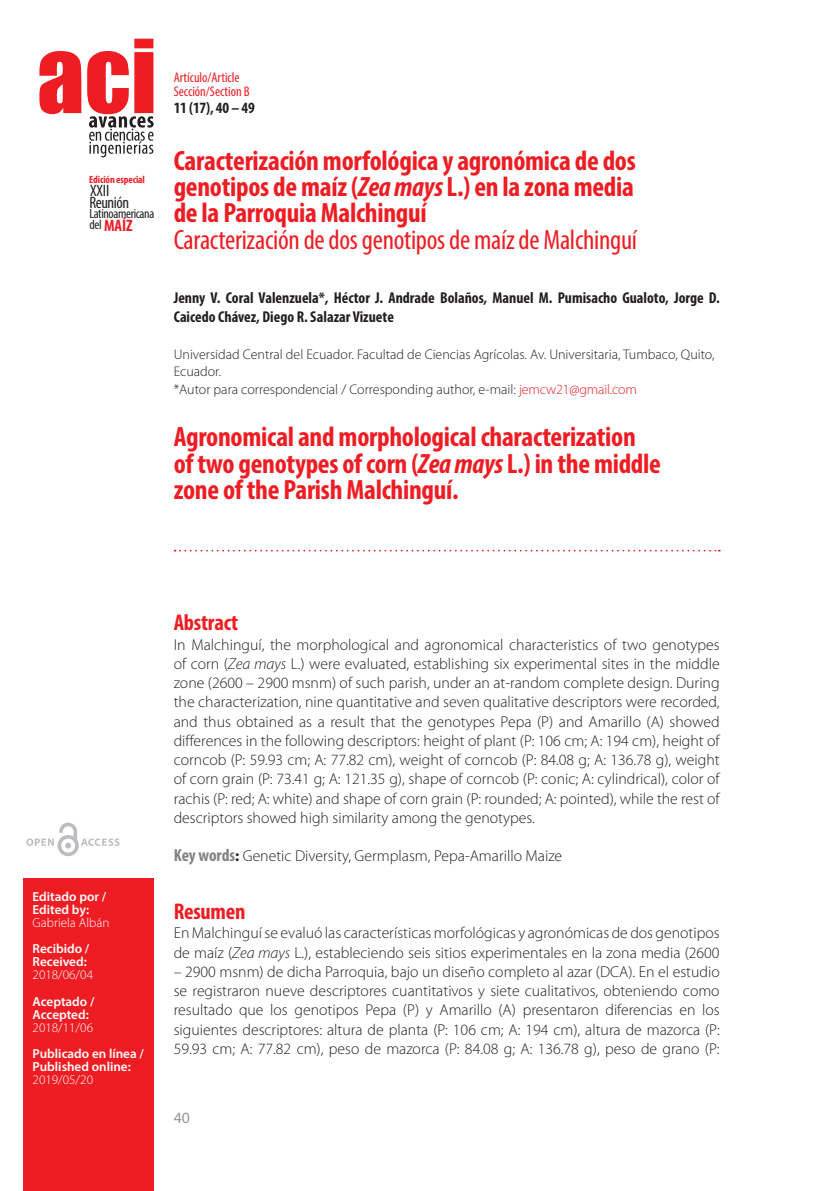
<style>
.page{position:relative;width:819px;height:1191px;background:#fff}
.page>*{position:absolute;margin:0;border:0;box-sizing:border-box;transform-origin:0 0}
.tema{font:700 condensed 28px/26.2px "Myriad Pro";letter-spacing:-.01em;color:#ee1d23;text-align:justify}
.tema-2{font:condensed 28px "Myriad Pro";letter-spacing:-.01em;color:#ee1d23}
.abstract{font:700 condensed 22.75px "Myriad Pro";letter-spacing:-.01em;color:#ee1d23}
.bilbiografia{font:condensed 16.62px "Myriad Pro";letter-spacing:-.025em;color:#231f20}
.bilbiografia-2{font:700 condensed 16.62px "Myriad Pro";color:#ee1d23}
.texto_inglés{font:300 15.75px/19.2px "Myriad Pro";color:#231f20;text-align:justify}
.texto{font:300 15.75px/19.2px "Myriad Pro";color:#231f20}
.autores_portadillas{font:700 condensed 15.75px/19.2px "Myriad Pro";color:#231f20}
.texto-2{font:700 condensed 15.75px "Myriad Pro";letter-spacing:-.01em;color:#231f20}
.t1{font:15.75px "Myriad Pro";color:#939598}
.afiliaciones{font:300 14px/17.5px "Myriad Pro";color:#231f20}
.t2{font:condensed 14px "Myriad Pro";color:#ee1d23}
.bilbiografia-3{font:condensed 13.47px "Myriad Pro";letter-spacing:-.025em;color:#231f20}
.t3{font:600 13.12px/13.1px "Myriad Pro";color:#fff}
.t4{font:300 13.12px/13.1px "Myriad Pro";color:#fff}
.CONT_titulos{font:700 condensed 10.5px "Myriad Pro";letter-spacing:-.01em;color:#ee1d23}
.s1{font-style:italic}
.s2{color:#ee1d23}
.s3{font-weight:600}
.s4{font-weight:700;font-stretch:condensed;font-size:17.5px;color:#808285}
.s5{font-weight:700}
</style>
<div class="page">
<div style="left:23px;top:878px;width:131px;height:313px;background:#ee1d23"></div>
<svg style="left:26px;top:822px;width:93px;height:34px"></svg>
<svg style="left:39px;top:51px;width:42px;height:63px;background:#f1464b"></svg>
<svg style="left:87px;top:39px;width:67px;height:118px"></svg>
<svg style="left:174px;top:550px;width:545px;height:1px"></svg>
<p class="CONT_titulos" style="left:89px;top:173px;width:57px">Edición especial</p>
<p class="bilbiografia" style="left:90px;top:180px;width:21px">XXII</p>
<p class="bilbiografia" style="left:89px;top:192px;width:41px">Reunión</p>
<p class="bilbiografia-3" style="left:89px;top:205px;width:66px">Latinoamericana</p>
<p class="bilbiografia-3" style="left:89px;top:216px;width:14px">del</p>
<p class="bilbiografia-2" style="left:104px;top:215px;width:30px">MAÍZ</p>
<p class="t2" style="left:174px;top:69px;width:67px">Artículo/Article</p>
<p class="t2" style="left:174px;top:83px;width:78px">Sección/Section B</p>
<p class="texto-2" style="left:174px;top:98px;width:83px">11 (17), 40 – 49</p>
<p class="tema" style="left:174px;top:147px;width:463px">Caracterización morfológica y agronómica de dos genotipos de maíz (<span class="s1">Zea mays</span> L.) en la zona media de la Parroquia Malchinguí</p>
<p class="tema-2" style="left:174px;top:222px;width:465px">Caracterización de dos genotipos de maíz de Malchinguí</p>
<p class="autores_portadillas" style="left:174px;top:288px;width:547px">Jenny V. Coral Valenzuela*, Héctor J. Andrade Bolaños, Manuel M. Pumisacho Gualoto, Jorge D.<br>Caicedo Chávez, Diego R. Salazar Vizuete</p>
<p class="afiliaciones" style="left:174px;top:346px;width:542px">Universidad Central del Ecuador. Facultad de Ciencias Agrícolas. Av. Universitaria, Tumbaco, Quito,<br>Ecuador.</p>
<p class="afiliaciones" style="left:174px;top:381px;width:465px">*Autor para correspondencial / Corresponding author, e-mail: <span class="s2">jemcw21@gmail.com</span></p>
<p class="tema" style="left:174px;top:423px;width:488px;text-align:left">Agronomical and morphological characterization of two genotypes of corn (<span class="s1">Zea mays</span> L.) in the middle zone of the Parish Malchinguí.</p>
<p class="t3" style="left:33px;top:889px;width:75px">Editado por /<br>Edited by:</p>
<p class="t4" style="left:33px;top:916px;width:78px">Gabriela Albán</p>
<p class="t3" style="left:33px;top:941px;width:58px">Recibido /</p>
<p class="t4" style="left:33px;top:955px;width:62px"><span class="s3">Received:<br></span>2018/06/04</p>
<p class="t3" style="left:33px;top:994px;width:63px">Aceptado /<br>Accepted:</p>
<p class="t4" style="left:33px;top:1021px;width:62px">2018/11/06</p>
<p class="t3" style="left:33px;top:1046px;width:113px">Publicado en línea /</p>
<p class="t3" style="left:33px;top:1060px;width:100px">Published online:</p>
<p class="t4" style="left:33px;top:1073px;width:62px">2019/05/20</p>
<p class="abstract" style="left:174px;top:608px;width:66px">Abstract</p>
<p class="texto_inglés" style="left:174px;top:635px;width:547px">In Malchinguí, the morphological and agronomical characteristics of two genotypes of corn (<span class="s1">Zea mays</span> L.) were evaluated, establishing six experimental sites in the middle zone (2600 – 2900 msnm) of such parish, under an at-random complete design. During the characterization, nine quantitative and seven qualitative descriptors were recorded, and thus obtained as a result that the genotypes Pepa (P) and Amarillo (A) showed differences in the following descriptors: height of plant (P: 106 cm; A: 194 cm), height of corncob (P: 59.93 cm; A: 77.82 cm), weight of corncob (P: 84.08 g; A: 136.78 g), weight of corn grain (P: 73.41 g; A: 121.35 g), shape of corncob (P: conic; A: cylindrical), color of rachis (P: red; A: white) and shape of corn grain (P: rounded; A: pointed), while the rest of descriptors showed high similarity among the genotypes.</p>
<p class="texto_inglés" style="left:174px;top:846px;width:390px"><span class="s4">Key words</span><span class="s5">:</span> Genetic Diversity, Germplasm, Pepa-Amarillo Maize</p>
<p class="abstract" style="left:174px;top:897px;width:73px">Resumen</p>
<p class="texto" style="left:174px;top:923px;width:547px">En Malchinguí se evaluó las características morfológicas y agronómicas de dos genotipos de maíz (<span class="s1">Zea mays</span> L.), estableciendo seis sitios experimentales en la zona media (2600</p>
<p class="texto" style="left:174px;top:962px;width:547px;text-align:justify">– 2900 msnm) de dicha Parroquia, bajo un diseño completo al azar (DCA). En el estudio se registraron nueve descriptores cuantitativos y siete cualitativos, obteniendo como resultado que los genotipos Pepa (P) y Amarillo (A) presentaron diferencias en los siguientes descriptores: altura de planta (P: 106 cm; A: 194 cm), altura de mazorca (P:<br>59.93 cm; A: 77.82 cm), peso de mazorca (P: 84.08 g; A: 136.78 g), peso de grano (P:</p>
<p class="t1" style="left:174px;top:1108px;width:18px">40</p>
</div>
